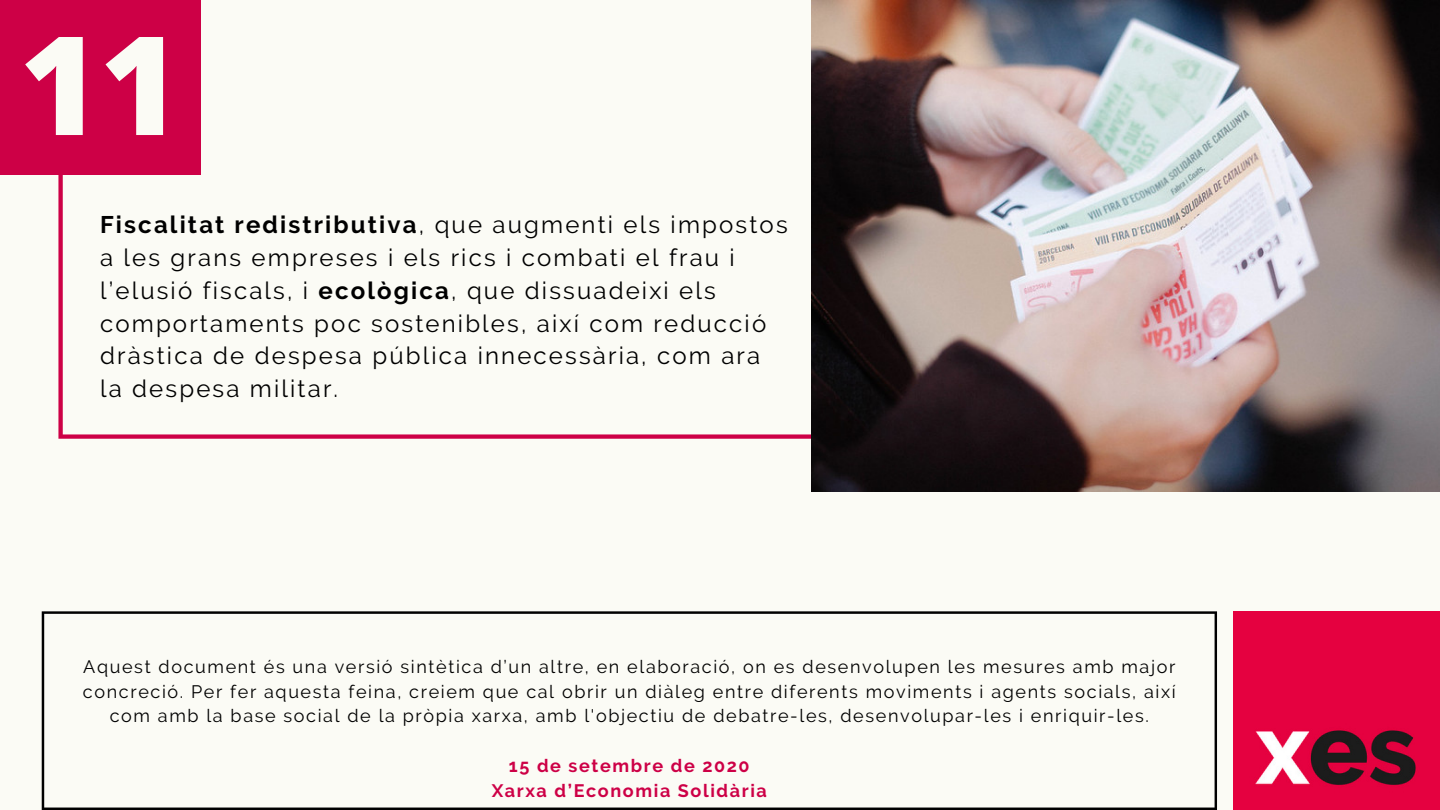
<style>
.page{position:relative;width:1440px;height:810px;background:#fbfbf5}
.page>*{position:absolute;margin:0;border:0;box-sizing:border-box;transform-origin:0 0}
.t1{font:800 137.3px "Open Sans";color:#fbfbf5}
.t2{font:24px/32.8px "Raleway";letter-spacing:.09em;color:#000}
.t3{font:18px/24.8px "Raleway";letter-spacing:.09em;color:#000;text-align:center}
.t4{font:700 18px/24.8px "Raleway";letter-spacing:.09em;color:#cd0046;text-align:center}
.s1{font-weight:700}
</style>
<div class="page">
<svg style="left:42px;top:611px;width:1175px;height:199px"></svg>
<img style="left:1233px;top:611px;width:207px;height:199px">
<svg style="left:58px;top:0;width:753px;height:439px"></svg>
<img style="left:811px;top:0;width:629px;height:491px">
<div style="left:0;top:0;width:200px;height:175px;background:#cd0046"></div>
<h1 class="t1" style="left:20px;top:-12px;width:162px">11</h1>
<p class="t2" style="left:100px;top:208px;width:689px"><span class="s1">Fiscalitat redistributiva</span>, que augmenti els impostos a les grans empreses i els rics i combati el frau i l’elusió fiscals, i <span class="s1">ecològica</span>, que dissuadeixi els comportaments poc sostenibles, així com reducció dràstica de despesa pública innecessària, com ara la despesa militar.</p>
<p class="t3" style="left:83px;top:654px;width:1094px">Aquest document és una versió sintètica d’un altre, en elaboració, on es desenvolupen les mesures amb major concreció. Per fer aquesta feina, creiem que cal obrir un diàleg entre diferents moviments i agents socials, així com amb la base social de la pròpia xarxa, amb l'objectiu de debatre-les, desenvolupar-les i enriquir-les.</p>
<p class="t4" style="left:492px;top:753px;width:277px">15 de setembre de 2020<br>Xarxa d’Economia Solidària</p>
</div>
